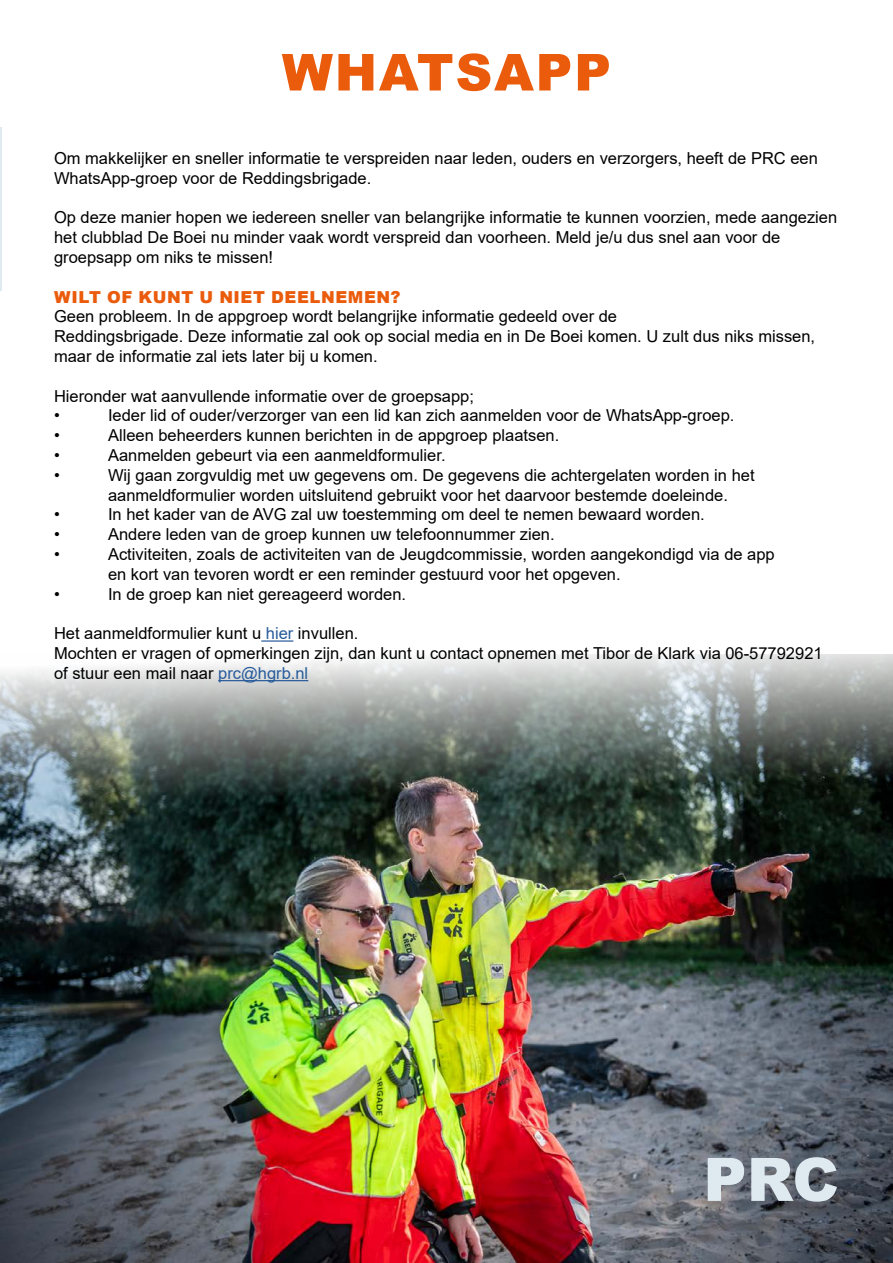
<style>
.page{position:relative;width:893px;height:1263px;background:#fff}
.page>*{position:absolute;margin:0;border:0;box-sizing:border-box;transform-origin:0 0}
.t1{font:900 60px "Arial";color:#dfe9f0}
.t2{font:900 51px "Arial";letter-spacing:.035em;color:#ea5b0b}
.t3{font:16.5px/19.8px "Arial";color:#000}
.t4{font:900 16.5px "Arial";letter-spacing:.035em;color:#ea5b0b}
.s1{color:#275b9b}
</style>
<div class="page">
<hr style="left:0;top:128px;width:1px;height:163px;background:#dfe9f0">
<img style="left:0;top:654px;width:893px;height:609px">
<hr style="left:261px;top:640px;width:32px;height:2px;background:#275b9b">
<hr style="left:218px;top:680px;width:90px;height:1px;background:#275b9b">
<h2 class="t2" style="left:282px;top:35px;width:331px">WHATSAPP</h2>
<p class="t3" style="left:54px;top:148px;width:765px">Om makkelijker en sneller informatie te verspreiden naar leden, ouders en verzorgers, heeft de PRC een<br>WhatsApp-groep voor de Reddingsbrigade.</p>
<p class="t3" style="left:54px;top:208px;width:785px">Op deze manier hopen we iedereen sneller van belangrijke informatie te kunnen voorzien, mede aangezien het clubblad De Boei nu minder vaak wordt verspreid dan voorheen. Meld je/u dus snel aan voor de groepsapp om niks te missen!</p>
<p class="t4" style="left:54px;top:285px;width:348px">WILT OF KUNT U NIET DEELNEMEN?</p>
<p class="t3" style="left:54px;top:307px;width:763px">Geen probleem. In de appgroep wordt belangrijke informatie gedeeld over de<br>Reddingsbrigade. Deze informatie zal ook op social media en in De Boei komen. U zult dus niks missen, maar de informatie zal iets later bij u komen.</p>
<p class="t3" style="left:54px;top:386px;width:422px">Hieronder wat aanvullende informatie over de groepsapp; •</p>
<p class="t3" style="left:108px;top:406px;width:628px">Ieder lid of ouder/verzorger van een lid kan zich aanmelden voor de WhatsApp-groep.</p>
<p class="t3" style="left:54px;top:425px;width:7px">•</p>
<p class="t3" style="left:108px;top:425px;width:453px">Alleen beheerders kunnen berichten in de appgroep plaatsen.</p>
<p class="t3" style="left:54px;top:445px;width:7px">•</p>
<p class="t3" style="left:108px;top:445px;width:339px">Aanmelden gebeurt via een aanmeldformulier.</p>
<p class="t3" style="left:54px;top:465px;width:7px">•</p>
<p class="t3" style="left:108px;top:465px;width:648px">Wij gaan zorgvuldig met uw gegevens om. De gegevens die achtergelaten worden in het aanmeldformulier worden uitsluitend gebruikt voor het daarvoor bestemde doeleinde.</p>
<p class="t3" style="left:54px;top:505px;width:7px">•</p>
<p class="t3" style="left:108px;top:505px;width:598px">In het kader van de AVG zal uw toestemming om deel te nemen bewaard worden.</p>
<p class="t3" style="left:54px;top:524px;width:7px">•</p>
<p class="t3" style="left:108px;top:524px;width:448px">Andere leden van de groep kunnen uw telefoonnummer zien.</p>
<p class="t3" style="left:54px;top:544px;width:7px">•</p>
<p class="t3" style="left:108px;top:544px;width:668px">Activiteiten, zoals de activiteiten van de Jeugdcommissie, worden aangekondigd via de app en kort van tevoren wordt er een reminder gestuurd voor het opgeven.</p>
<p class="t3" style="left:54px;top:584px;width:7px">•</p>
<p class="t3" style="left:108px;top:584px;width:300px">In de groep kan niet gereageerd worden.</p>
<p class="t3" style="left:54px;top:623px;width:770px">Het aanmeldformulier kunt u <span class="s1">hier</span> invullen.<br>Mochten er vragen of opmerkingen zijn, dan kunt u contact opnemen met Tibor de Klark via 06-57792921 of stuur een mail naar <span class="s1">prc@hgrb.nl</span></p>
<h1 class="t1" style="left:703px;top:1136px;width:137px">PRC</h1>
</div>
